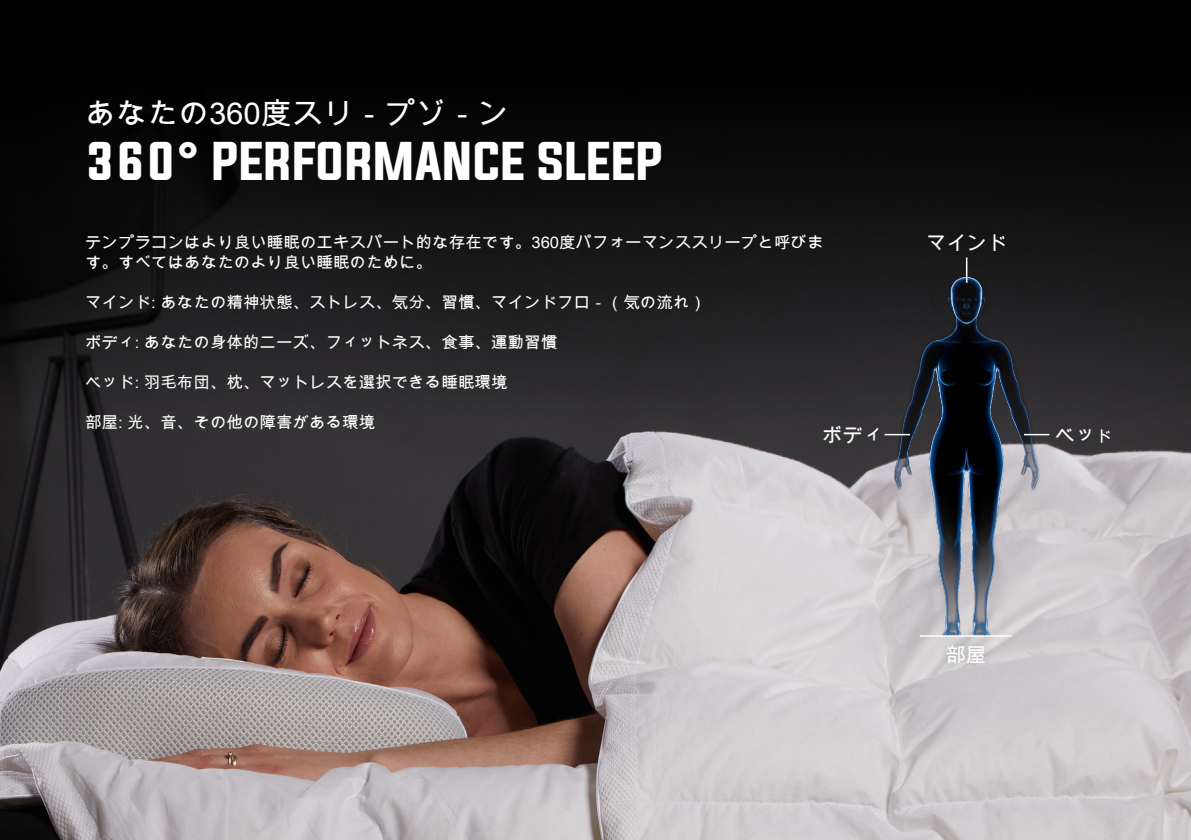
<style>
.page{position:relative;width:1191px;height:840px;background:#fff}
.page>*{position:absolute;margin:0;border:0;box-sizing:border-box;transform-origin:0 0}
.t1{font:46px "Evogria";color:#fff}
.t2{font:30px "Arial Unicode MS";color:#fff}
.t3{font:19.8px "Arial Unicode MS";color:#fff}
.t4{font:16px/20px "Arial Unicode MS";color:#fff}
.s1{font-size:15.8px}
</style>
<div class="page">
<div style="left:0;top:0;width:1191px;height:839px;background:#000"></div>
<img style="left:0;top:147px;width:1191px;height:692px">
<div style="left:937px;top:636px;width:57px;height:36px;background:#939598;opacity:.75"></div>
<img style="left:894px;top:277px;width:149px;height:358px">
<svg style="left:966px;top:257px;width:1px;height:26px"></svg>
<hr style="left:919px;top:635px;width:92px;height:1px;background:#fff">
<hr style="left:1024px;top:433px;width:25px;height:2px;background:#fff">
<hr style="left:884px;top:433px;width:26px;height:2px;background:#fff">
<p class="t2" style="left:85px;top:92px;width:425px">あなたの360度スリ－プゾ－ン</p>
<p class="t1" style="left:85px;top:128px;width:580px">360° PERFORMANCE SLEEP</p>
<p class="t4" style="left:85px;top:231px;width:740px">テンプラコンはより良い睡眠のエキスパート的な存在です。360度パフォーマンススリープと呼びます。すべてはあなたのより良い睡眠のために。</p>
<p class="t4" style="left:85px;top:291px;width:622px">マインド: あなたの精神状態、ストレス、気分、習慣、マインドフロ－（気の流れ）</p>
<p class="t4" style="left:85px;top:331px;width:473px">ボディ: あなたの身体的ニーズ、フィットネス、食事、運動習慣</p>
<p class="t4" style="left:85px;top:371px;width:424px">ベッド: 羽毛布団、枕、マットレスを選択できる睡眠環境</p>
<p class="t4" style="left:85px;top:411px;width:292px">部屋: 光、音、その他の障害がある環境</p>
<p class="t3" style="left:926px;top:228px;width:83px">マインド</p>
<p class="t3" style="left:822px;top:420px;width:63px">ボディ</p>
<p class="t3" style="left:1055px;top:420px;width:59px">ベッ<span class="s1">ド</span></p>
<p class="t3" style="left:945px;top:640px;width:42px">部屋</p>
</div>
